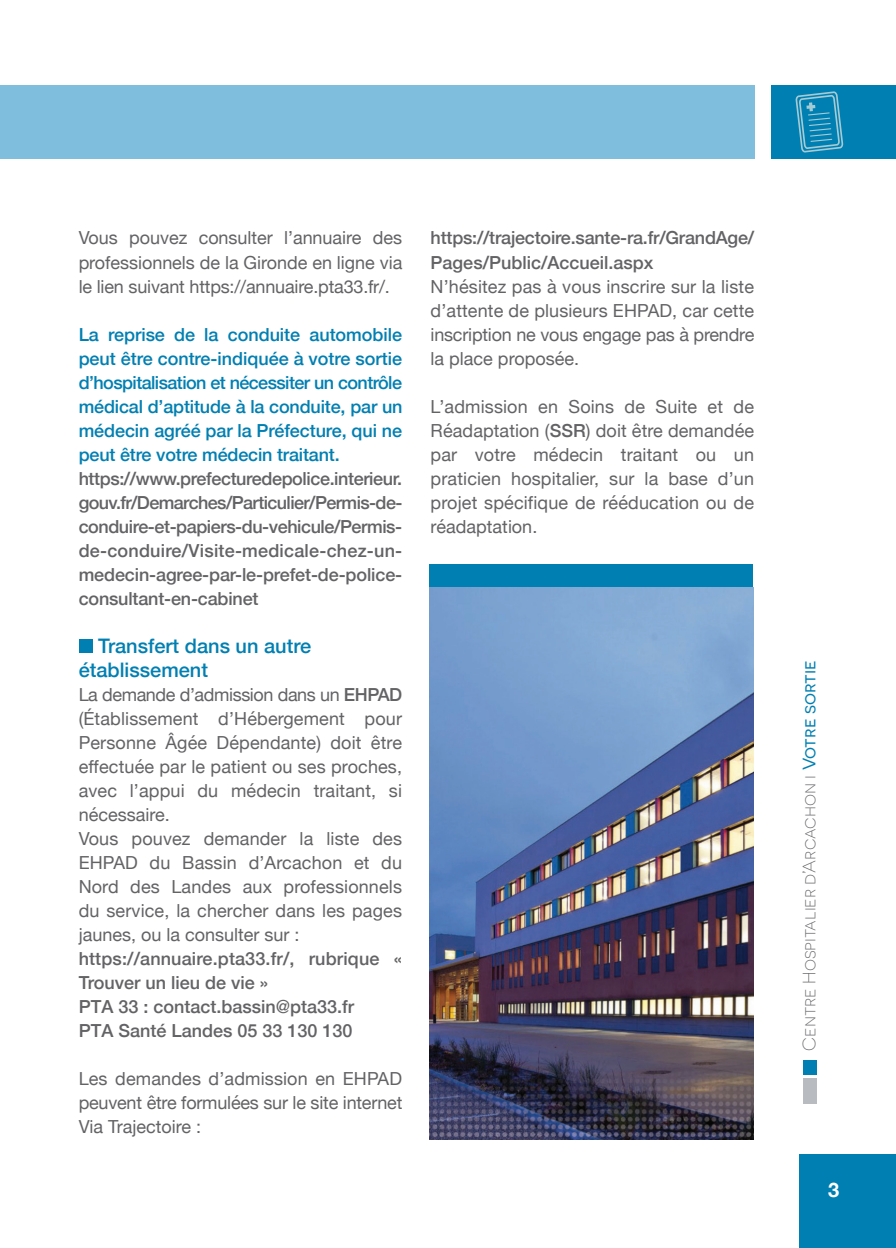
<style>
.page{position:relative;width:896px;height:1248px;background:#fff}
.page>*{position:absolute;margin:0;border:0;box-sizing:border-box;transform-origin:0 0}
.CARRE_SOUS_TITRE{font:500 20px/24px "Helvetica Neue";color:#007fb2}
.t1{font:700 20px "Helvetica Neue";color:#fff}
.CORPS_DE_TEXTE{font:18px/24px "Helvetica Neue";color:#636366;text-align:justify}
.CORPS_DE_TEXTE-2{font:500 18px/24px "Helvetica Neue";color:#636366}
.CORPS_DE_TEXTE-3{font:500 18px/24px "Helvetica Neue";letter-spacing:-.01em;color:#007fb2;text-align:justify}
.t2{font:300 18px "Novecentosanswide";color:#636366}
.s1{font-weight:500}
.s2{font-weight:400;color:#007fb2}
</style>
<div class="page">
<div style="left:802px;top:1060px;width:14px;height:14px;background:#007fb2"></div>
<div style="left:802px;top:1078px;width:14px;height:25px;background:#b8bcc0"></div>
<div style="left:799px;top:1154px;width:97px;height:93px;background:#007fb2"></div>
<div style="left:79px;top:638px;width:14px;height:14px;background:#007fb2"></div>
<div style="left:430px;top:564px;width:323px;height:23px;background:#007fb2"></div>
<img style="left:430px;top:587px;width:323px;height:552px">
<div style="left:0;top:85px;width:754px;height:74px;background:#7fbedc"></div>
<div style="left:771px;top:85px;width:125px;height:74px;background:#007fb2"></div>
<svg style="left:795px;top:91px;width:48px;height:61px"></svg>
<p class="CORPS_DE_TEXTE" style="left:79px;top:227px;width:325px">Vous pouvez consulter l’annuaire des professionnels de la Gironde en ligne via le lien suivant https://annuaire.pta33.fr/.</p>
<p class="CORPS_DE_TEXTE-3" style="left:79px;top:320px;width:325px">La reprise de la conduite automobile peut être contre-indiquée à votre sortie d’hospitalisation et nécessiter un contrôle médical d’aptitude à la conduite, par un médecin agréé par la Préfecture, qui ne peut être votre médecin traitant.</p>
<p class="CORPS_DE_TEXTE-2" style="left:79px;top:464px;width:325px;text-align:justify">https://www.prefecturedepolice.interieur. gouv.fr/Demarches/Particulier/Permis-de&shy;conduire-et-papiers-du-vehicule/Permis&shy;de-conduire/Visite-medicale-chez-un&shy;medecin-agree-par-le-prefet-de-police&shy;consultant-en-cabinet</p>
<p class="CARRE_SOUS_TITRE" style="left:79px;top:632px;width:234px;text-indent:19px">Transfert dans un autre établissement</p>
<p class="CORPS_DE_TEXTE" style="left:79px;top:683px;width:325px">La demande d’admission dans un <span class="s1">EHPAD </span>(Établissement d’Hébergement pour Personne Âgée Dépendante) doit être effectuée par le patient ou ses proches, avec l’appui du médecin traitant, si nécessaire.</p>
<p class="CORPS_DE_TEXTE" style="left:79px;top:827px;width:325px">Vous pouvez demander la liste des EHPAD du Bassin d’Arcachon et du Nord des Landes aux professionnels du service, la chercher dans les pages jaunes, ou la consulter sur :</p>
<p class="CORPS_DE_TEXTE-2" style="left:79px;top:944px;width:325px">https://annuaire.pta33.fr/, rubrique «<br>Trouver un lieu de vie »</p>
<p class="CORPS_DE_TEXTE-2" style="left:79px;top:992px;width:277px">PTA 33 : contact.bassin@pta33.fr</p>
<p class="CORPS_DE_TEXTE-2" style="left:79px;top:1016px;width:275px">PTA Santé Landes 05 33 130 130</p>
<p class="CORPS_DE_TEXTE" style="left:79px;top:1067px;width:325px">Les demandes d’admission en EHPAD peuvent être formulées sur le site internet Via Trajectoire :</p>
<p class="CORPS_DE_TEXTE-2" style="left:431px;top:224px;width:325px">https://trajectoire.sante-ra.fr/GrandAge/<br>Pages/Public/Accueil.aspx</p>
<p class="CORPS_DE_TEXTE" style="left:431px;top:275px;width:325px">N’hésitez pas à vous inscrire sur la liste d’attente de plusieurs EHPAD, car cette inscription ne vous engage pas à prendre la place proposée.</p>
<p class="CORPS_DE_TEXTE" style="left:431px;top:395px;width:325px">L’admission en Soins de Suite et de Réadaptation (<span class="s1">SSR</span>) doit être demandée par votre médecin traitant ou un praticien hospitalier, sur la base d’un projet spécifique de rééducation ou de réadaptation.</p>
<p class="t2" style="left:799px;top:1050px;width:391px;rotate:-90deg">Centre Hospitalier d’Arcachon ı <span class="s2">Votre sortie</span></p>
<p class="t1" style="left:828px;top:1173px;width:13px">3</p>
</div>
